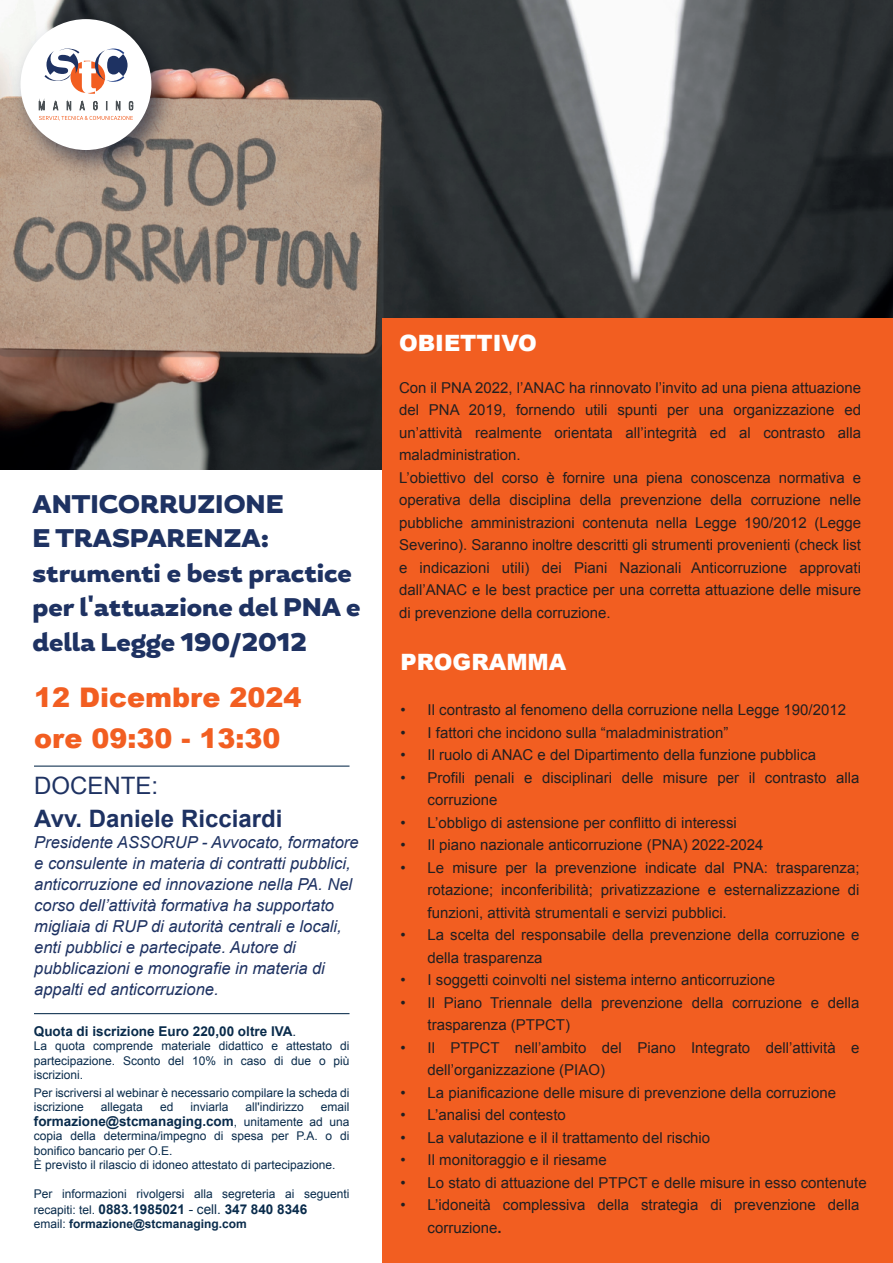
<style>
.page{position:relative;width:893px;height:1263px;background:#fff}
.page>*{position:absolute;margin:0;border:0;box-sizing:border-box;transform-origin:0 0}
.t1{font:900 27px/40.5px "Arial";color:#f25e21}
.t2{font:900 25.5px/34.5px "Magallanes";color:#1e3262}
.t3{font:700 24px "Arial";color:#1e3262}
.t4{font:24px "Arial";color:#1e3262}
.t5{font:900 22.5px "Arial";color:#fff}
.t6{font:italic 16.5px/21px "Arial";color:#1e3262}
.t7{font:15px/22.5px "Arial";color:#231f20}
.t8{font:700 13.5px "Arial";color:#092b4b}
.t9{font:12px/14.4px "Arial";color:#092b4b}
.t10{font:700 12px "Arial";color:#092b4b}
.s1{font-weight:400}
.s2{font-weight:400;font-size:12px}
.s3{font-weight:700}
</style>
<div class="page">
<img style="left:0;top:0;width:893px;height:470px">
<div style="left:383px;top:318px;width:510px;height:945px;background:#f25e21"></div>
<hr style="left:34px;top:765px;width:316px;height:2px;background:#092b4b">
<hr style="left:34px;top:1013px;width:316px;height:1px;background:#092b4b">
<img style="left:3px;top:2px;width:183px;height:182px">
<div style="left:21px;top:19px;width:130px;height:131px;background:#fff;border-radius:50%"></div>
<svg style="left:39px;top:49px;width:94px;height:72px"></svg>
<h2 class="t2" style="left:33px;top:488px;width:329px">ANTICORRUZIONE<br>E TRASPARENZA: strumenti e best practice per l'attuazione del PNA e della Legge 190/2012</h2>
<h1 class="t1" style="left:34px;top:677px;width:269px">12 Dicembre 2024 ore 09:30 - 13:30</h1>
<h3 class="t4" style="left:34px;top:770px;width:126px">DOCENTE:</h3>
<h3 class="t3" style="left:34px;top:803px;width:250px">Avv. Daniele Ricciardi</h3>
<p class="t6" style="left:34px;top:832px;width:326px">Presidente ASSORUP - Avvocato, formatore e consulente in materia di contratti pubblici, anticorruzione ed innovazione nella PA. Nel corso dell’attività formativa ha supportato migliaia di RUP di autorità centrali e locali, enti pubblici e partecipate. Autore di pubblicazioni e monografie in materia di appalti ed anticorruzione.</p>
<p class="t8" style="left:34px;top:1022px;width:264px">Quota di iscrizione Euro 220,00 oltre IVA<span class="s1">.</span></p>
<p class="t9" style="left:34px;top:1039px;width:317px;text-align:justify">La quota comprende materiale didattico e attestato di partecipazione. Sconto del 10% in caso di due o più iscrizioni.</p>
<p class="t9" style="left:34px;top:1086px;width:317px">Per iscriversi al webinar è necessario compilare la scheda di iscrizione</p>
<p class="t9" style="left:101px;top:1100px;width:44px">allegata</p>
<p class="t9" style="left:160px;top:1100px;width:15px">ed</p>
<p class="t9" style="left:190px;top:1100px;width:40px">inviarla</p>
<p class="t9" style="left:245px;top:1100px;width:60px">all'indirizzo</p>
<p class="t9" style="left:321px;top:1100px;width:30px">email</p>
<p class="t8" style="left:34px;top:1112px;width:317px">formazione@stcmanaging.com<span class="s2">, unitamente ad una</span></p>
<p class="t9" style="left:34px;top:1129px;width:317px">copia della determina/impegno di spesa per P.A. o di bonifico bancario per O.E.<br>È previsto il rilascio di idoneo attestato di partecipazione.</p>
<p class="t9" style="left:34px;top:1186px;width:317px">Per informazioni rivolgersi alla segreteria ai seguenti</p>
<p class="t8" style="left:34px;top:1200px;width:275px"><span class="s2">recapiti: tel.</span> 0883.1985021 <span class="s1">- cell.</span> 347 840 8346</p>
<p class="t10" style="left:34px;top:1216px;width:215px"><span class="s1">email:</span> formazione@stcmanaging.com</p>
<h3 class="t5" style="left:399px;top:326px;width:139px">OBIETTIVO</h3>
<p class="t7" style="left:399px;top:376px;width:464px">Con il PNA 2022, l’ANAC ha rinnovato l’invito ad una piena attuazione del PNA 2019, fornendo utili spunti per una organizzazione ed un’attività realmente orientata all’integrità ed al contrasto alla maladministration.<br>L’obiettivo del corso è fornire una piena conoscenza normativa e operativa della disciplina della prevenzione della corruzione nelle pubbliche amministrazioni contenuta nella Legge 190/2012 (Legge Severino). Saranno inoltre descritti gli strumenti provenienti (check list e indicazioni utili) dei Piani Nazionali Anticorruzione approvati dall’ANAC e le best practice per una corretta attuazione delle misure di prevenzione della corruzione.</p>
<h3 class="t5" style="left:400px;top:646px;width:167px">PROGRAMMA</h3>
<p class="t7" style="left:400px;top:699px;width:447px">• Il contrasto al fenomeno della corruzione nella Legge 190/2012</p>
<p class="t7" style="left:400px;top:721px;width:329px">• I fattori che incidono sulla “maladministration”</p>
<p class="t7" style="left:400px;top:744px;width:417px">• Il ruolo di ANAC e del Dipartimento della funzione pubblica</p>
<p class="t7" style="left:428px;top:766px;width:433px;text-indent:-27px">• Profili penali e disciplinari delle misure per il contrasto alla corruzione</p>
<p class="t7" style="left:400px;top:811px;width:338px">• L’obbligo di astensione per conflitto di interessi</p>
<p class="t7" style="left:400px;top:834px;width:364px">• Il piano nazionale anticorruzione (PNA) 2022-2024</p>
<p class="t7" style="left:428px;top:856px;width:433px;text-align:justify;text-indent:-27px">• Le misure per la prevenzione indicate dal PNA: trasparenza; rotazione; inconferibilità; privatizzazione e esternalizzazione di funzioni, attività strumentali e servizi pubblici.</p>
<p class="t7" style="left:428px;top:924px;width:433px;text-indent:-27px">• La scelta del responsabile della prevenzione della corruzione e della trasparenza</p>
<p class="t7" style="left:400px;top:969px;width:376px">• I soggetti coinvolti nel sistema interno anticorruzione</p>
<p class="t7" style="left:428px;top:991px;width:433px;text-indent:-27px">• Il Piano Triennale della prevenzione della corruzione e della trasparenza (PTPCT)</p>
<p class="t7" style="left:428px;top:1036px;width:433px;text-indent:-27px">• Il PTPCT nell’ambito del Piano Integrato dell’attività e dell’organizzazione (PIAO)</p>
<p class="t7" style="left:400px;top:1081px;width:437px">• La pianificazione delle misure di prevenzione della corruzione</p>
<p class="t7" style="left:400px;top:1104px;width:167px">• L’analisi del contesto</p>
<p class="t7" style="left:400px;top:1126px;width:311px">• La valutazione e il il trattamento del rischio</p>
<p class="t7" style="left:400px;top:1149px;width:208px">• Il monitoraggio e il riesame</p>
<p class="t7" style="left:400px;top:1171px;width:468px">• Lo stato di attuazione del PTPCT e delle misure in esso contenute</p>
<p class="t7" style="left:428px;top:1194px;width:433px;text-indent:-27px">• L’idoneità complessiva della strategia di prevenzione della corruzione<span class="s3">.</span></p>
</div>
